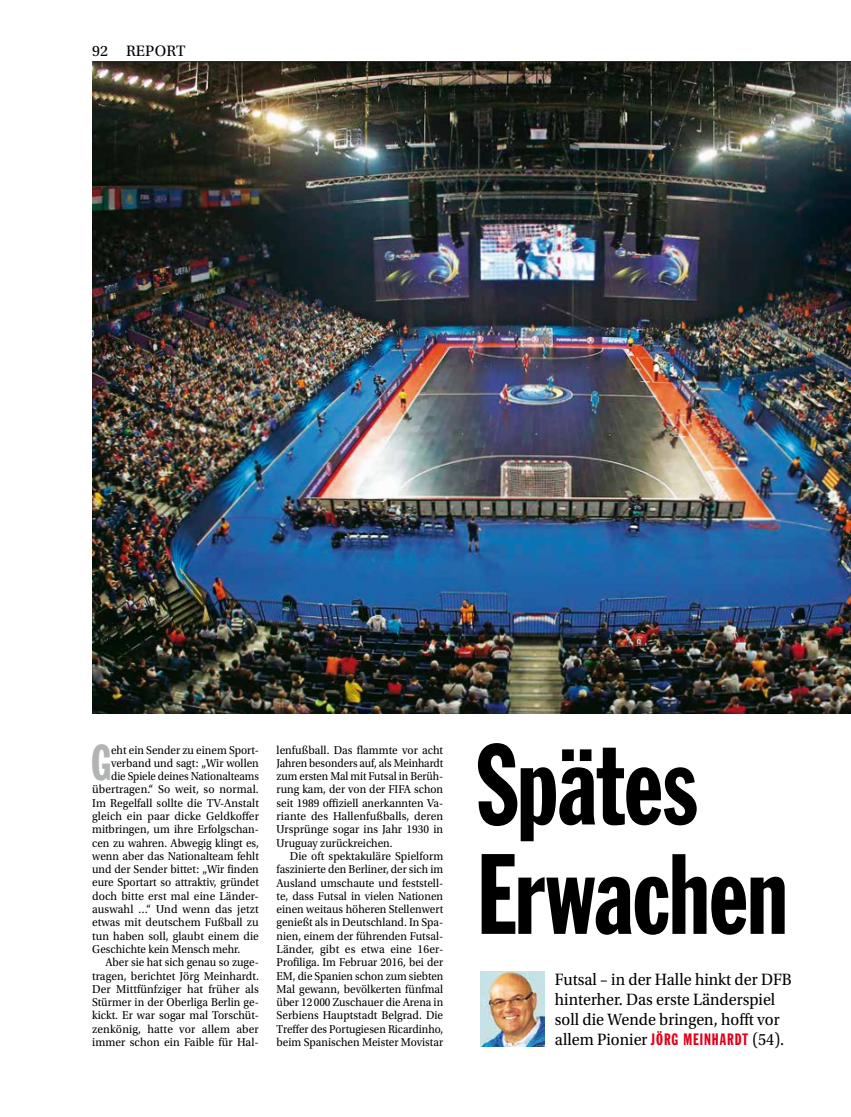
<style>
.page{position:relative;width:851px;height:1117px;background:#fff}
.page>*{position:absolute;margin:0;border:0;box-sizing:border-box;transform-origin:0 0}
.t1{font:112px/109.2px "Franklin Gothic Std Extra Cond";letter-spacing:-.005em;color:#000}
.t2{font:49.38px "Franklin Gothic Std Extra Cond";color:#b1b3b4}
.t3{font:17.25px/20px "Utopia Std";color:#000;scale:.94 1}
.t4{font:15.88px "Utopia Std";letter-spacing:.01em;color:#000}
.t5{font:12px/13.2px "Utopia Std";color:#000;text-align:justify;scale:.95 1}
.t6{font:12px "Utopia Std";color:#000;scale:.94 1}
.t7{font:12px "Utopia Std";color:#000;scale:.96 1}
.t8{font:12px "Utopia Std";color:#000;scale:.92 1}
.s1{font-family:"Franklin Gothic Std Extra Cond";font-size:16.25px;color:#e2001a}
</style>
<div class="page">
<img style="left:92px;top:62px;width:758px;height:651px">
<svg style="left:850px;top:61px;width:1px;height:200px"></svg>
<img style="left:480px;top:971px;width:64px;height:74px">
<hr style="left:92px;top:61px;width:758px;height:1px;background:#000">
<h3 class="t4" style="left:92px;top:43px;width:95px">92 REPORT</h3>
<h2 class="t2" style="left:91px;top:736px;width:22px">G</h2>
<p class="t6" style="left:111px;top:743px;width:159px">eht ein Sender zu einem Sport-</p>
<p class="t6" style="left:111px;top:756px;width:159px">verband und sagt: „Wir wollen</p>
<p class="t8" style="left:111px;top:769px;width:162px">die Spiele deines Nationalteams</p>
<p class="t7" style="left:92px;top:782px;width:175px">übertragen.“ So weit, so normal.</p>
<p class="t5" style="left:92px;top:796px;width:177px">Im Regelfall sollte die TV-Anstalt</p>
<p class="t7" style="left:92px;top:809px;width:175px">gleich ein paar dicke Geldkoffer</p>
<p class="t6" style="left:92px;top:822px;width:179px">mitbringen, um ihre Erfolgschan-</p>
<p class="t6" style="left:92px;top:836px;width:179px">cen zu wahren. Abwegig klingt es,</p>
<p class="t6" style="left:92px;top:849px;width:179px">wenn aber das Nationalteam fehlt</p>
<p class="t6" style="left:92px;top:862px;width:179px">und der Sender bittet: „Wir finden</p>
<p class="t6" style="left:92px;top:875px;width:179px">eure Sportart so attraktiv, gründet</p>
<p class="t7" style="left:92px;top:889px;width:175px">doch bitte erst mal eine Länder-</p>
<p class="t7" style="left:92px;top:902px;width:175px">auswahl …“ Und wenn das jetzt</p>
<p class="t7" style="left:92px;top:915px;width:175px">etwas mit deutschem Fußball zu</p>
<p class="t5" style="left:92px;top:929px;width:177px">tun haben soll, glaubt einem die</p>
<p class="t6" style="left:92px;top:942px;width:159px">Geschichte kein Mensch mehr.</p>
<p class="t6" style="left:105px;top:955px;width:165px">Aber sie hat sich genau so zuge-</p>
<p class="t5" style="left:92px;top:969px;width:177px">tragen, berichtet Jörg Meinhardt.</p>
<p class="t7" style="left:92px;top:982px;width:175px">Der Mittfünfziger hat früher als</p>
<p class="t6" style="left:92px;top:995px;width:179px">Stürmer in der Oberliga Berlin ge-</p>
<p class="t5" style="left:92px;top:1008px;width:177px">kickt. Er war sogar mal Torschüt-</p>
<p class="t7" style="left:92px;top:1022px;width:175px">zenkönig, hatte vor allem aber</p>
<p class="t7" style="left:92px;top:1035px;width:175px">immer schon ein Faible für Hal-</p>
<p class="t5" style="left:276px;top:743px;width:177px">lenfußball. Das flammte vor acht Jahren besonders auf, als Meinhardt zum ersten Mal mit Futsal in Berüh&shy;rung kam, der von der FIFA schon seit 1989 offiziell anerkannten Va&shy;riante des Hallenfußballs, deren Ursprünge sogar ins Jahr 1930 in Uruguay zurückreichen.</p>
<p class="t5" style="left:276px;top:849px;width:177px;text-indent:13px">Die oft spektakuläre Spielform faszinierte den Berliner, der sich im Ausland umschaute und feststell&shy;te, dass Futsal in vielen Nationen einen weitaus höheren Stellenwert genießt als in Deutschland. In Spa&shy;nien, einem der führenden Futsal-Länder, gibt es etwa eine 16er-Profiliga. Im Februar 2016, bei der EM, die Spanien schon zum siebten Mal gewann, bevölkerten fünfmal über 12000 Zuschauer die Arena in Serbiens Hauptstadt Belgrad. Die Treffer des Portugiesen Ricardinho, beim Spanischen Meister Movistar</p>
<h1 class="t1" style="left:477px;top:734px;width:312px">Spätes<br>Erwachen</h1>
<h3 class="t3" style="left:555px;top:969px;width:253px">Futsal – in der Halle hinkt der DFB hinterher. Das erste Länderspiel soll die Wende bringen, hofft vor allem Pionier <span class="s1">JÖRG MEINHARDT</span> (54).</h3>
</div>
